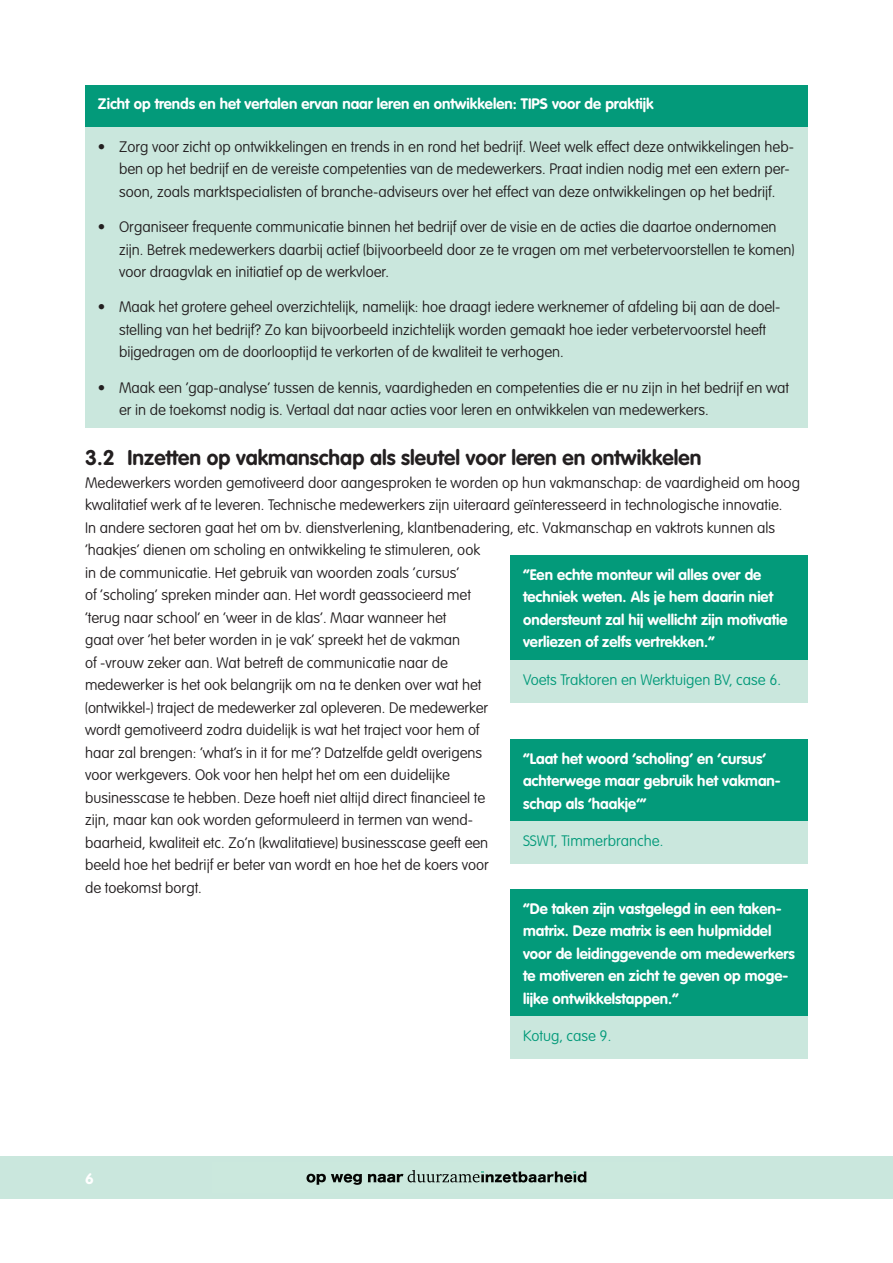
<style>
.page{position:relative;width:893px;height:1263px;background:#fff}
.page>*{position:absolute;margin:0;border:0;box-sizing:border-box;transform-origin:0 0}
.t1{font:700 21px "VAG Rounded Std";color:#231f20}
.t2{font:100 15px/22.5px "VAG Rounded Std";color:#231f20}
.t3{font:700 15px/22.5px "VAG Rounded Std";color:#fff}
.t4{font:100 15px "VAG Rounded Std";color:#039a7a}
</style>
<div class="page">
<div style="left:85px;top:85px;width:723px;height:43px;background:#039a7a"></div>
<div style="left:85px;top:128px;width:723px;height:300px;background:#cae7dd"></div>
<div style="left:510px;top:556px;width:298px;height:104px;background:#039a7a"></div>
<div style="left:510px;top:660px;width:298px;height:43px;background:#cae7dd"></div>
<div style="left:510px;top:740px;width:298px;height:82px;background:#039a7a"></div>
<div style="left:510px;top:822px;width:298px;height:42px;background:#cae7dd"></div>
<div style="left:510px;top:889px;width:298px;height:127px;background:#039a7a"></div>
<div style="left:510px;top:1016px;width:298px;height:43px;background:#cae7dd"></div>
<div style="left:0;top:1157px;width:893px;height:42px;background:#cae7dd"></div>
<svg style="left:306px;top:1174px;width:56px;height:11px"></svg>
<svg style="left:368px;top:1170px;width:218px;height:12px"></svg>
<p class="t3" style="left:98px;top:93px;width:557px">Zicht op trends en het vertalen ervan naar leren en ontwikkelen: TIPS voor de praktijk</p>
<p class="t2" style="left:119px;top:136px;width:676px;text-indent:-21px">• Zorg voor zicht op ontwikkelingen en trends in en rond het bedrijf. Weet welk effect deze ontwikkelingen heb&shy;ben op het bedrijf en de vereiste competenties van de medewerkers. Praat indien nodig met een extern per&shy;soon, zoals marktspecialisten of branche-adviseurs over het effect van deze ontwikkelingen op het bedrijf.</p>
<p class="t2" style="left:119px;top:216px;width:677px;text-indent:-21px">• Organiseer frequente communicatie binnen het bedrijf over de visie en de acties die daartoe ondernomen zijn. Betrek medewerkers daarbij actief (bijvoorbeeld door ze te vragen om met verbetervoorstellen te komen) voor draagvlak en initiatief op de werkvloer.</p>
<p class="t2" style="left:119px;top:296px;width:663px;text-indent:-21px">• Maak het grotere geheel overzichtelijk, namelijk: hoe draagt iedere werknemer of afdeling bij aan de doel&shy;stelling van het bedrijf? Zo kan bijvoorbeeld inzichtelijk worden gemaakt hoe ieder verbetervoorstel heeft bijgedragen om de doorlooptijd te verkorten of de kwaliteit te verhogen.</p>
<p class="t2" style="left:119px;top:377px;width:672px;text-indent:-21px">• Maak een ‘gap-analyse’ tussen de kennis, vaardigheden en competenties die er nu zijn in het bedrijf en wat er in de toekomst nodig is. Vertaal dat naar acties voor leren en ontwikkelen van medewerkers.</p>
<h1 class="t1" style="left:85px;top:446px;width:618px">3.2 Inzetten op vakmanschap als sleutel voor leren en ontwikkelen</h1>
<p class="t2" style="left:85px;top:472px;width:716px">Medewerkers worden gemotiveerd door aangesproken te worden op hun vakmanschap: de vaardigheid om hoog kwalitatief werk af te leveren. Technische medewerkers zijn uiteraard geïnteresseerd in technologische innovatie.<br>In andere sectoren gaat het om bv. dienstverlening, klantbenadering, etc. Vakmanschap en vaktrots kunnen als ‘haakjes’ dienen om scholing en ontwikkeling te stimuleren, ook<br>in de communicatie. Het gebruik van woorden zoals ‘cursus’<br>of ‘scholing’ spreken minder aan. Het wordt geassocieerd met<br>‘terug naar school’ en ‘weer in de klas’. Maar wanneer het<br>gaat over ‘het beter worden in je vak’ spreekt het de vakman<br>of -vrouw zeker aan. Wat betreft de communicatie naar de<br>medewerker is het ook belangrijk om na te denken over wat het<br>(ontwikkel-) traject de medewerker zal opleveren. De medewerker<br>wordt gemotiveerd zodra duidelijk is wat het traject voor hem of<br>haar zal brengen: ‘what’s in it for me’? Datzelfde geldt overigens<br>voor werkgevers. Ook voor hen helpt het om een duidelijke<br>businesscase te hebben. Deze hoeft niet altijd direct financieel te<br>zijn, maar kan ook worden geformuleerd in termen van wend-<br>baarheid, kwaliteit etc. Zo’n (kwalitatieve) businesscase geeft een<br>beeld hoe het bedrijf er beter van wordt en hoe het de koers voor<br>de toekomst borgt.</p>
<p class="t3" style="left:523px;top:564px;width:266px">“Een echte monteur wil alles over de techniek weten. Als je hem daarin niet ondersteunt zal hij wellicht zijn motivatie verliezen of zelfs vertrekken.”</p>
<p class="t4" style="left:523px;top:671px;width:259px">Voets Traktoren en Werktuigen BV, case 6.</p>
<p class="t3" style="left:523px;top:748px;width:259px">“Laat het woord ‘scholing’ en ‘cursus’ achterwege maar gebruik het vakman&shy;schap als ‘haakje’”</p>
<p class="t4" style="left:523px;top:832px;width:142px">SSWT, Timmerbranche.</p>
<p class="t3" style="left:85px;top:1168px;width:10px">6</p>
<p class="t3" style="left:523px;top:897px;width:273px">“De taken zijn vastgelegd in een taken&shy;matrix. Deze matrix is een hulpmiddel voor de leidinggevende om medewerkers te motiveren en zicht te geven op moge&shy;lijke ontwikkelstappen.”</p>
<p class="t4" style="left:523px;top:1027px;width:90px">Kotug, case 9.</p>
</div>
